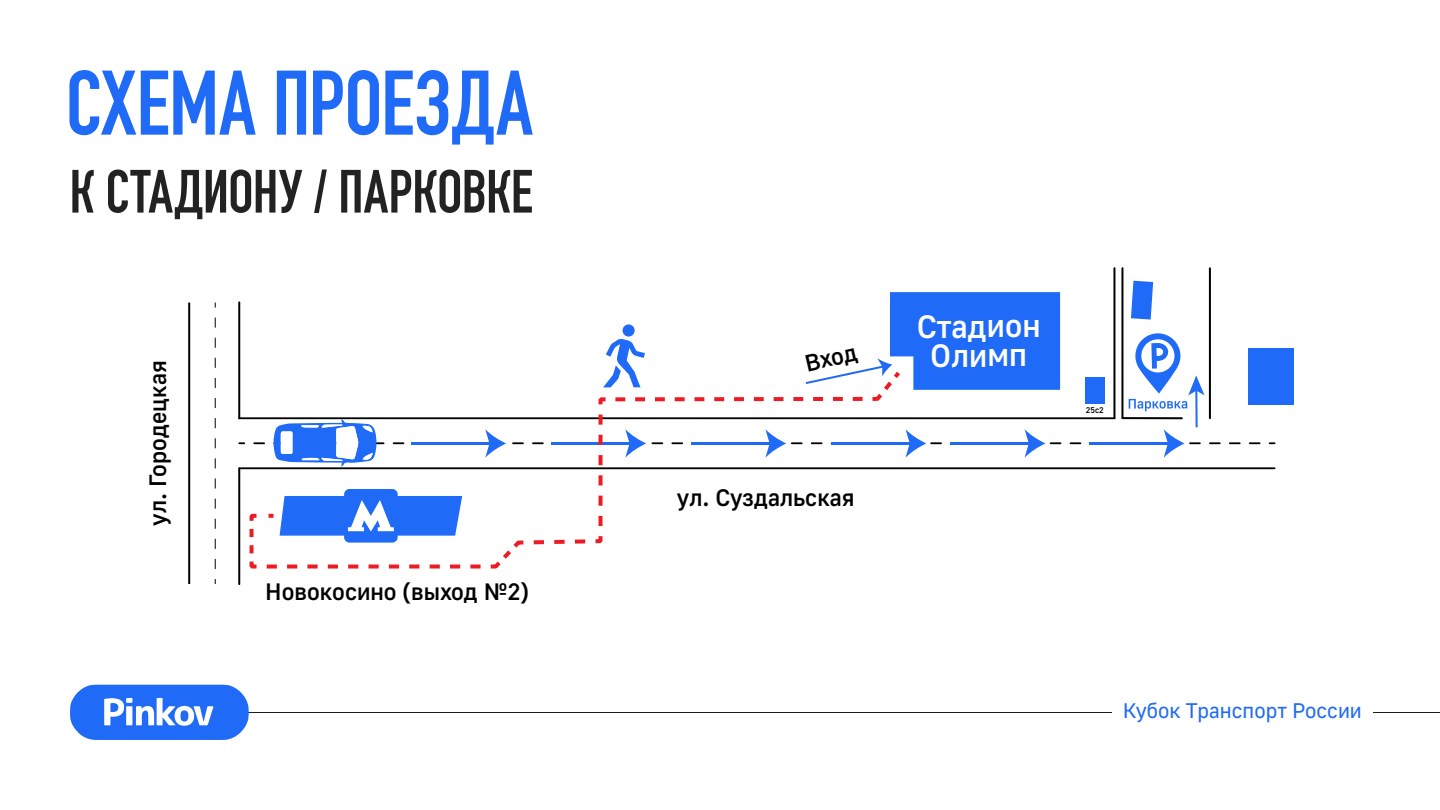
<style>
.page{position:relative;width:1440px;height:810px;background:#fff}
.page>*{position:absolute;margin:0;border:0;box-sizing:border-box;transform-origin:0 0}
.t1{font:700 90px "DIN Condensed";letter-spacing:-.01em;color:#1f6af6}
.t2{font:700 60px "DIN Condensed";color:#222}
.t3{font:32px "Golos UIVF";letter-spacing:-.005em;color:#fff}
.t4{font:23.6px "Golos UIVF";color:#000}
.t5{font:21px "Golos UIVF";color:#1f6af6}
.t6{font:8.2px "Golos UIVF";color:#000}
</style>
<div class="page">
<hr style="left:238px;top:712px;width:874px;height:1px;background:#1d1d1b">
<hr style="left:1374px;top:712px;width:66px;height:1px;background:#1d1d1b">
<svg style="left:70px;top:685px;width:179px;height:55px"></svg>
<hr style="left:188px;top:303px;width:2px;height:281px;background:#000">
<svg style="left:215px;top:318px;width:1px;height:266px"></svg>
<hr style="left:238px;top:301px;width:2px;height:118px;background:#000">
<hr style="left:238px;top:468px;width:2px;height:116px;background:#000">
<hr style="left:1113px;top:268px;width:2px;height:150px;background:#000">
<hr style="left:1121px;top:268px;width:2px;height:150px;background:#000">
<hr style="left:1209px;top:268px;width:2px;height:150px;background:#000">
<div style="left:1249px;top:349px;width:45px;height:56px;background:#1f6af6"></div>
<svg style="left:239px;top:281px;width:1021px;height:290px"></svg>
<div style="left:623px;top:324px;width:12px;height:13px;background:#1f6af6;border-radius:50%"></div>
<h1 class="t1" style="left:66px;top:43px;width:469px">СХЕМА ПРОЕЗДА</h1>
<h2 class="t2" style="left:70px;top:151px;width:465px">К СТАДИОНУ / ПАРКОВКЕ</h2>
<p class="t4" style="left:144px;top:526px;width:167px;rotate:-90deg">ул. Городецкая</p>
<p class="t4" style="left:265px;top:578px;width:265px">Новокосино (выход №2)</p>
<h3 class="t3" style="left:917px;top:308px;width:125px">Стадион</h3>
<p class="t4" style="left:802px;top:350px;width:55px;rotate:-13deg">Вход</p>
<h3 class="t3" style="left:930px;top:337px;width:98px">Олимп</h3>
<p class="t4" style="left:677px;top:484px;width:179px">ул. Суздальская</p>
<p class="t6" style="left:1086px;top:405px;width:19px">25с2</p>
<p class="t5" style="left:1123px;top:699px;width:241px">Кубок Транспорт России</p>
</div>
